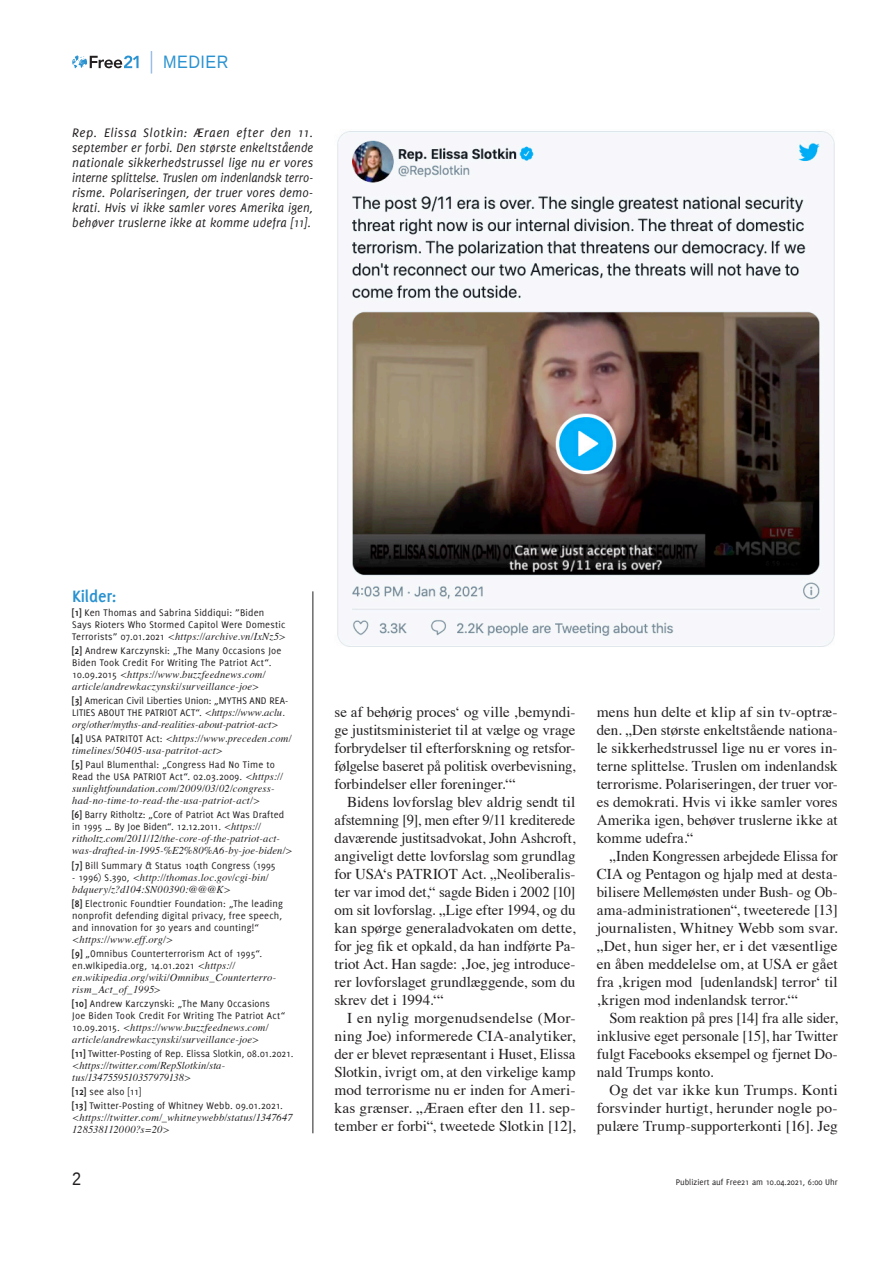
<style>
.page{position:relative;width:893px;height:1263px;background:#fff}
.page>*{position:absolute;margin:0;border:0;box-sizing:border-box;transform-origin:0 0}
.t1{font:700 18px "Delicious";letter-spacing:-.01em;color:#2a92d0}
.t2{font:18px "Liberation Sans";letter-spacing:.03em;color:#2a92d0;scale:.9 1}
.t3{font:18px "Liberation Sans";color:#231f20;scale:.9 1}
.t4{font:15px/18px "Times";color:#231f20;text-align:justify}
.t5{font:italic 13.5px/15px "Delicious";letter-spacing:.015em;color:#231f20;text-align:justify}
.t6{font:10.5px/12px "Delicious";letter-spacing:.015em;color:#231f20}
.t7{font:italic 10.5px/12px "Times";letter-spacing:.015em;color:#231f20}
.t8{font:9px "Delicious";color:#231f20}
.s1{font-weight:700}
.s2{font-family:"Delicious";font-style:normal}
.s3{font-family:"Times";font-style:italic}
.s4{font-family:"Delicious";font-weight:700;font-style:normal}
</style>
<div class="page">
<svg style="left:72px;top:55px;width:67px;height:13px"></svg>
<svg style="left:151px;top:51px;width:1px;height:23px"></svg>
<img style="left:337px;top:131px;width:498px;height:515px">
<hr style="left:312px;top:591px;width:1px;height:542px;background:#231f20">
<p class="t2" style="left:163px;top:52px;width:74px">MEDIER</p>
<p class="t5" style="left:72px;top:125px;width:242px">Rep. Elissa Slotkin: Æraen efter den 11. september er forbi. Den største enkeltstående nationale sikkerhedstrussel lige nu er vores interne splittelse. Truslen om indenlandsk terro&shy;risme. Polariseringen, der truer vores demo&shy;krati. Hvis vi ikke samler vores Amerika igen, behøver truslerne ikke at komme udefra [11].</p>
<p class="t1" style="left:72px;top:585px;width:46px">Kilder:</p>
<p class="t6" style="left:72px;top:606px;width:215px"><span class="s1">[1]</span> Ken Thomas and Sabrina Siddiqui: ”Biden<br>Says Rioters Who Stormed Capitol Were Domestic</p>
<p class="t7" style="left:72px;top:629px;width:215px"><span class="s2">Terrorists” 07.01.2021</span> &lt;https://archive.vn/IxNz5&gt;</p>
<p class="t6" style="left:72px;top:644px;width:211px"><span class="s1">[2]</span> Andrew Karczynski: „The Many Occasions Joe<br>Biden Took Credit For Writing The Patriot Act“.</p>
<p class="t7" style="left:72px;top:668px;width:195px"><span class="s2">10.09.2015</span> &lt;https://www.buzzfeednews.com/ article/andrewkaczynski/surveillance-joe&gt;</p>
<p class="t6" style="left:72px;top:694px;width:218px"><span class="s1">[3]</span> American Civil Liberties Union: „MYTHS AND REA-<br>LITIES ABOUT THE PATRIOT ACT“. <span class="s3">&lt;https://www.aclu.</span></p>
<p class="t7" style="left:72px;top:717px;width:221px;line-height:14.1px">org/other/myths-and-realities-about-patriot-act&gt;<br><span class="s4">[4]</span> <span class="s2">USA PATRITOT Act:</span> &lt;https://www.preceden.com/</p>
<p class="t7" style="left:72px;top:744px;width:152px">timelines/50405-usa-patritot-act&gt;</p>
<p class="t6" style="left:72px;top:759px;width:212px"><span class="s1">[5]</span> Paul Blumenthal: „Congress Had No Time to<br>Read the USA PATRIOT Act“. 02.03.2009. <span class="s3">&lt;https://</span></p>
<p class="t7" style="left:72px;top:782px;width:204px">sunlightfoundation.com/2009/03/02/congress&shy;had-no-time-to-read-the-usa-patriot-act/&gt;</p>
<p class="t6" style="left:72px;top:809px;width:213px"><span class="s1">[6]</span> Barry Ritholtz: „Core of Patriot Act Was Drafted in 1995 … By Joe Biden“. 12.12.2011. <span class="s3">&lt;https://</span></p>
<p class="t7" style="left:72px;top:832px;width:222px">ritholtz.com/2011/12/the-core-of-the-patriot-act&shy;was-drafted-in-1995-%E2%80%A6-by-joe-biden/&gt;</p>
<p class="t6" style="left:72px;top:859px;width:205px"><span class="s1">[7]</span> Bill Summary &amp; Status 104th Congress (1995</p>
<p class="t7" style="left:72px;top:870px;width:198px"><span class="s2">- 1996) S.390,</span> &lt;http://thomas.loc.gov/cgi-bin/ bdquery/z?d104:SN00390:@@@K&gt;</p>
<p class="t6" style="left:72px;top:897px;width:212px;text-align:justify"><span class="s1">[8]</span> Electronic Foundtier Foundation: „The leading nonprofit defending digital privacy, free speech, and innovation for 30 years and counting!“</p>
<p class="t7" style="left:72px;top:932px;width:103px">&lt;https://www.eff.org/&gt;</p>
<p class="t6" style="left:72px;top:947px;width:192px"><span class="s1">[9]</span> „Omnibus Counterterrorism Act of 1995“. en.wIkipedia.org, 14.01.2021 <span class="s3">&lt;https://</span></p>
<p class="t7" style="left:72px;top:970px;width:206px">en.wikipedia.org/wiki/Omnibus_Counterterro&shy;rism_Act_of_1995&gt;</p>
<p class="t6" style="left:72px;top:997px;width:215px"><span class="s1">[10]</span> Andrew Karczynski: „The Many Occasions<br>Joe Biden Took Credit For Writing The Patriot Act“</p>
<p class="t7" style="left:72px;top:1021px;width:198px"><span class="s2">10.09.2015.</span> &lt;https://www.buzzfeednews.com/ article/andrewkaczynski/surveillance-joe&gt;</p>
<p class="t6" style="left:72px;top:1047px;width:223px"><span class="s1">[11]</span> Twitter-Posting of Rep. Elissa Slotkin, 08.01.2021.</p>
<p class="t7" style="left:72px;top:1059px;width:154px">&lt;https://twitter.com/RepSlotkin/sta&shy;tus/1347559510357979138&gt;</p>
<p class="t6" style="left:72px;top:1084px;width:212px;line-height:14.1px"><span class="s1">[12]</span> see also [11]<br><span class="s1">[13]</span> Twitter-Posting of Whitney Webb. 09.01.2021.</p>
<p class="t7" style="left:72px;top:1111px;width:222px">&lt;https://twitter.com/_whitneywebb/status/1347647<br>128538112000?s=20&gt;</p>
<p class="t4" style="left:334px;top:702px;width:242px">se af behørig proces‘ og ville ‚bemyndi&shy;ge justitsministeriet til at vælge og vrage forbrydelser til efterforskning og retsfor&shy;følgelse baseret på politisk overbevisning, forbindelser eller foreninger.‘“</p>
<p class="t4" style="left:334px;top:792px;width:242px;text-indent:13px">Bidens lovforslag blev aldrig sendt til afstemning [9], men efter 9/11 krediterede daværende justitsadvokat, John Ashcroft, angiveligt dette lovforslag som grundlag for USA‘s PATRIOT Act. „Neoliberalis&shy;ter var imod det,“ sagde Biden i 2002 [10] om sit lovforslag. „Lige efter 1994, og du kan spørge generaladvokaten om dette, for jeg fik et opkald, da han indførte Pa&shy;triot Act. Han sagde: ‚Joe, jeg introduce&shy;rer lovforslaget grundlæggende, som du skrev det i 1994.‘“</p>
<p class="t4" style="left:334px;top:1008px;width:242px;text-indent:13px">I en nylig morgenudsendelse (Mor&shy;ning Joe) informerede CIA-analytiker, der er blevet repræsentant i Huset, Elissa Slotkin, ivrigt om, at den virkelige kamp mod terrorisme nu er inden for Ameri&shy;kas grænser. „Æraen efter den 11. sep&shy;tember er forbi“, tweetede Slotkin [12],</p>
<p class="t4" style="left:597px;top:702px;width:242px">mens hun delte et klip af sin tv-optræ&shy;den. „Den største enkeltstående nationa&shy;le sikkerhedstrussel lige nu er vores in&shy;terne splittelse. Truslen om indenlandsk terrorisme. Polariseringen, der truer vor&shy;es demokrati. Hvis vi ikke samler vores Amerika igen, behøver truslerne ikke at komme udefra.“</p>
<p class="t4" style="left:597px;top:846px;width:242px;text-indent:13px">„Inden Kongressen arbejdede Elissa for CIA og Pentagon og hjalp med at desta&shy;bilisere Mellemøsten under Bush- og Ob&shy;ama-administrationen“, tweeterede [13] journalisten, Whitney Webb som svar. „Det, hun siger her, er i det væsentlige en åben meddelelse om, at USA er gået fra ‚krigen mod [udenlandsk] terror‘ til ‚krigen mod indenlandsk terror.‘“</p>
<p class="t4" style="left:597px;top:1008px;width:242px;text-indent:13px">Som reaktion på pres [14] fra alle sider, inklusive eget personale [15], har Twitter fulgt Facebooks eksempel og fjernet Do&shy;nald Trumps konto.</p>
<p class="t4" style="left:597px;top:1080px;width:242px;text-indent:13px">Og det var ikke kun Trumps. Konti forsvinder hurtigt, herunder nogle po&shy;pulære Trump-supporterkonti [16]. Jeg</p>
<p class="t3" style="left:72px;top:1169px;width:12px">2</p>
<p class="t8" style="left:676px;top:1177px;width:163px">Publiziert auf Free21 am 10.04.2021, 6:00 Uhr</p>
</div>
